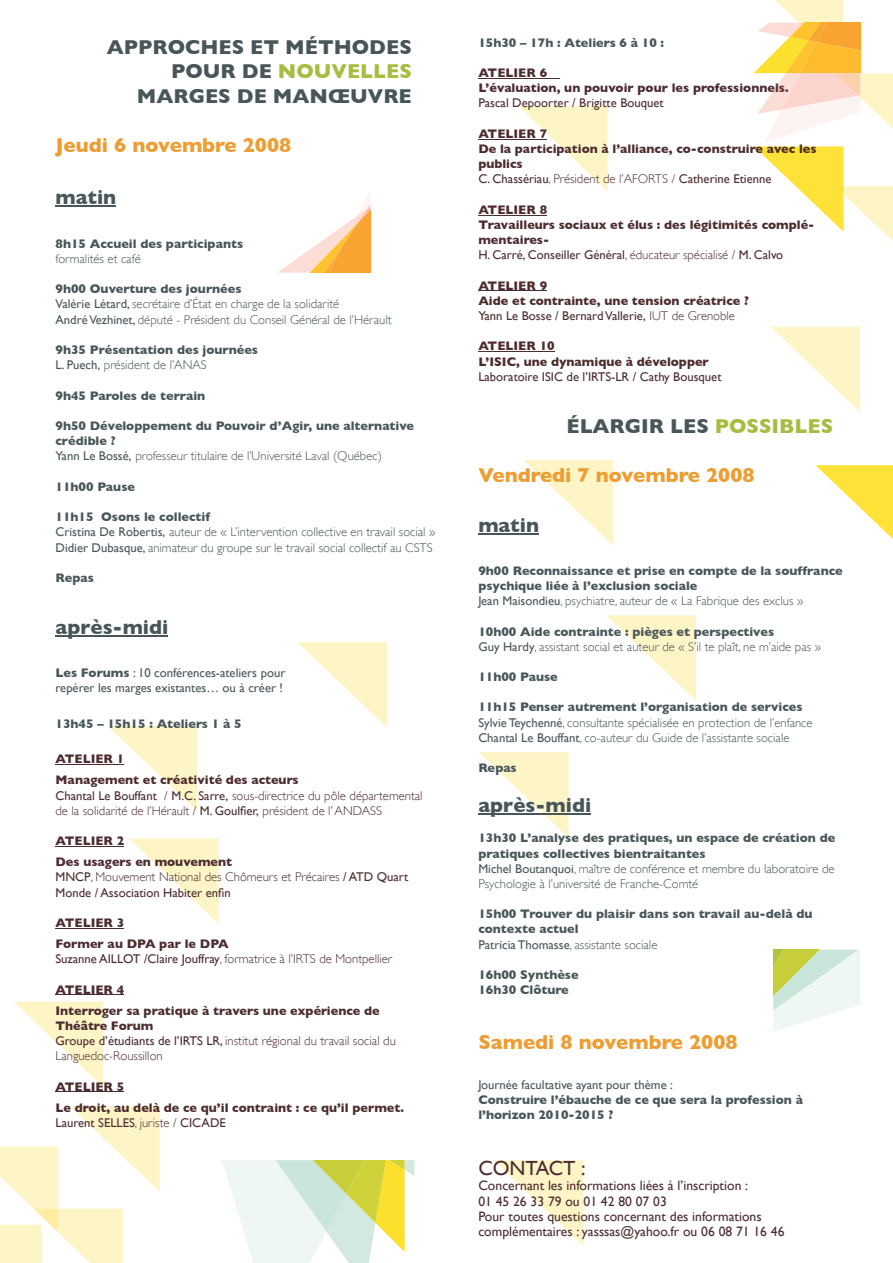
<style>
.page{position:relative;width:893px;height:1263px;background:#fff}
.page>*{position:absolute;margin:0;border:0;box-sizing:border-box;transform-origin:0 0}
.t1{font:700 20.4px/24.6px "Gill Sans";color:#48565a;text-align:right}
.t2{font:700 20.4px "Gill Sans";color:#ed9d32}
.t3{font:20.4px "Gill Sans";color:#4d2c30}
.t4{font:13.65px/15.1px "Gill Sans";color:#4d2c30}
.t5{font:700 12.6px/15.1px "Gill Sans";color:#48565a}
.t6{font:700 12.6px/15.1px "Gill Sans";color:#4d2c30}
.t7{font:300 12.6px/15.1px "Gill Sans";color:#48565a}
.t8{font:300 12.6px/15.1px "Gill Sans";color:#4d2c30}
.t9{font:12.6px/15.1px "Gill Sans";color:#4d2c30}
.t10{font:12.6px/15.1px "Gill Sans";color:#48565a}
.t11{font:700 12.6px "Gill Sans";color:#603033}
.s1{color:#a6bd42}
.s2{font-weight:700}
.s3{font-weight:400}
.s4{font-weight:300}
</style>
<div class="page">
<svg style="left:815px;top:465px;width:78px;height:74px"></svg>
<svg style="left:14px;top:1002px;width:89px;height:85px"></svg>
<svg style="left:523px;top:460px;width:90px;height:85px"></svg>
<svg style="left:479px;top:752px;width:89px;height:85px"></svg>
<svg style="left:606px;top:615px;width:90px;height:86px"></svg>
<svg style="left:771px;top:327px;width:89px;height:85px"></svg>
<svg style="left:518px;top:106px;width:90px;height:85px"></svg>
<svg style="left:108px;top:726px;width:89px;height:85px"></svg>
<svg style="left:297px;top:642px;width:90px;height:85px"></svg>
<svg style="left:494px;top:1160px;width:89px;height:85px"></svg>
<svg style="left:129px;top:838px;width:90px;height:86px"></svg>
<hr style="left:56px;top:206px;width:60px;height:1px;background:#48565a">
<hr style="left:56px;top:635px;width:112px;height:1px;background:#48565a">
<hr style="left:56px;top:764px;width:68px;height:1px;background:#4d2c30">
<hr style="left:56px;top:846px;width:68px;height:1px;background:#4d2c30">
<hr style="left:56px;top:928px;width:68px;height:1px;background:#4d2c30">
<hr style="left:56px;top:994px;width:68px;height:1px;background:#4d2c30">
<hr style="left:56px;top:1091px;width:68px;height:1px;background:#4d2c30">
<hr style="left:478px;top:78px;width:82px;height:1px;background:#4d2c30">
<hr style="left:478px;top:139px;width:69px;height:1px;background:#4d2c30">
<hr style="left:478px;top:215px;width:69px;height:1px;background:#4d2c30">
<hr style="left:478px;top:291px;width:69px;height:1px;background:#4d2c30">
<hr style="left:478px;top:351px;width:77px;height:1px;background:#4d2c30">
<hr style="left:478px;top:533px;width:61px;height:1px;background:#48565a">
<hr style="left:478px;top:813px;width:113px;height:1px;background:#48565a">
<svg style="left:278px;top:192px;width:92px;height:81px"></svg>
<svg style="left:773px;top:950px;width:87px;height:81px"></svg>
<svg style="left:222px;top:1160px;width:192px;height:103px"></svg>
<svg style="left:0;top:1106px;width:160px;height:157px"></svg>
<svg style="left:754px;top:0;width:139px;height:241px"></svg>
<h1 class="t1" style="left:107px;top:34px;width:306px">APPROCHES ET MÉTHODES<br>POUR DE <span class="s1">NOUVELLES<br></span>MARGES DE MANŒUVRE</h1>
<h1 class="t2" style="left:56px;top:133px;width:237px">Jeudi 6 novembre 2008</h1>
<h1 class="t1" style="left:56px;top:185px;width:62px">matin</h1>
<p class="t5" style="left:56px;top:236px;width:189px">8h15 Accueil des participants</p>
<p class="t7" style="left:56px;top:251px;width:87px">formalités et café</p>
<p class="t7" style="left:56px;top:281px;width:338px"><span class="s2">9h00 Ouverture des journées<br></span><span class="s3">Valérie Létard,</span> secrétaire d’État en charge de la solidarité<br><span class="s3">André Vezhinet,</span> député - Président du Conseil Général de l’Hérault</p>
<p class="t5" style="left:56px;top:342px;width:204px">9h35 Présentation des journées<br><span class="s3">L. Puech,</span> <span class="s4">président de l’ANAS</span></p>
<p class="t5" style="left:56px;top:388px;width:151px">9h45 Paroles de terrain</p>
<p class="t5" style="left:56px;top:418px;width:360px">9h50 Développement du Pouvoir d’Agir, une alternative crédible ?<br><span class="s3">Yann Le Bossé,</span> <span class="s4">professeur titulaire de l’Université Laval (Québec)</span></p>
<p class="t5" style="left:56px;top:479px;width:81px">11h00 Pause</p>
<p class="t7" style="left:56px;top:509px;width:381px"><span class="s2">11h15 Osons le collectif<br></span><span class="s3">Cristina De Robertis,</span> auteur de « L’intervention collective en travail social »<br><span class="s3">Didier Dubasque,</span> animateur du groupe sur le travail social collectif au CSTS</p>
<p class="t5" style="left:56px;top:570px;width:40px">Repas</p>
<h1 class="t1" style="left:56px;top:614px;width:114px">après-midi</h1>
<p class="t10" style="left:56px;top:665px;width:231px"><span class="s2">Les Forums</span> : 10 conférences-ateliers pour repérer les marges existantes… ou à créer !</p>
<p class="t5" style="left:56px;top:716px;width:188px">13h45 – 15h15 : Ateliers 1 à 5</p>
<p class="t6" style="left:56px;top:749px;width:245px;line-height:21px">ATELIER 1<br>Management et créativité des acteurs</p>
<p class="t8" style="left:56px;top:788px;width:369px"><span class="s3">Chantal Le Bouffant</span> / <span class="s3">M.C. Sarre,</span> sous-directrice du pôle départemental de la solidarité de l’Hérault / <span class="s3">M. Goulfier,</span> président de l’ ANDASS</p>
<p class="t6" style="left:56px;top:830px;width:178px;line-height:21px">ATELIER 2<br>Des usagers en mouvement</p>
<p class="t9" style="left:56px;top:869px;width:354px">MNCP<span class="s4">, Mouvement National des Chômeurs et Précaires</span> / ATD Quart<br>Monde / Association Habiter enfin</p>
<p class="t6" style="left:56px;top:912px;width:175px;line-height:21px">ATELIER 3<br>Former au DPA par le DPA</p>
<p class="t8" style="left:56px;top:951px;width:338px"><span class="s3">Suzanne AILLOT /Claire Jouffray</span>, formatrice à l’IRTS de Montpellier</p>
<p class="t6" style="left:56px;top:979px;width:326px;line-height:21px">ATELIER 4<br>Interroger sa pratique à travers une expérience de</p>
<p class="t8" style="left:56px;top:1018px;width:342px"><span class="s2">Théâtre Forum<br></span><span class="s3">Groupe d’étudiants de l’IRTS LR,</span> institut régional du travail social du<br>Languedoc-Roussillon</p>
<p class="t6" style="left:56px;top:1076px;width:350px;line-height:21px">ATELIER 5<br>Le droit, au delà de ce qu’il contraint : ce qu’il permet.</p>
<p class="t9" style="left:56px;top:1115px;width:172px">Laurent SELLES<span class="s4">, juriste /</span> CICADE</p>
<p class="t5" style="left:478px;top:35px;width:187px">15h30 – 17h : Ateliers 6 à 10 :</p>
<p class="t6" style="left:478px;top:65px;width:70px">ATELIER 6</p>
<p class="t9" style="left:478px;top:96px;width:187px">Pascal Depoorter / Brigitte Bouquet</p>
<p class="t6" style="left:478px;top:126px;width:340px">ATELIER 7<br>De la participation à l’alliance, co-construire avec les publics<br><span class="s3">C. Chassériau</span><span class="s4">, Président de l’AFORTS /</span> <span class="s3">Catherine Etienne</span></p>
<p class="t6" style="left:478px;top:202px;width:338px">ATELIER 8<br>Travailleurs sociaux et élus : des légitimités complé&shy;mentaires-<br><span class="s3">H. Carré, Conseiller Général</span><span class="s4">, éducateur spécialisé /</span> <span class="s3">M. Calvo</span></p>
<p class="t6" style="left:478px;top:278px;width:272px">ATELIER 9<br>Aide et contrainte, une tension créatrice ?<br><span class="s3">Yann Le Bosse / Bernard Vallerie,</span> <span class="s4">IUT de Grenoble</span></p>
<p class="t6" style="left:478px;top:339px;width:232px">ATELIER 10<br>L’ISIC, une dynamique à développer</p>
<p class="t9" style="left:478px;top:369px;width:245px">Laboratoire ISIC de l’IRTS-LR / Cathy Bousquet</p>
<h1 class="t1" style="left:567px;top:414px;width:268px">ÉLARGIR LES <span class="s1">POSSIBLES</span></h1>
<h1 class="t2" style="left:478px;top:464px;width:278px">Vendredi 7 novembre 2008</h1>
<h1 class="t1" style="left:478px;top:512px;width:62px">matin</h1>
<p class="t5" style="left:478px;top:563px;width:366px">9h00 Reconnaissance et prise en compte de la souffrance psychique liée à l’exclusion sociale<br><span class="s3">Jean Maisondieu</span><span class="s4">, psychiatre, auteur de « La Fabrique des exclus »</span></p>
<p class="t7" style="left:478px;top:624px;width:344px"><span class="s2">10h00 Aide contrainte : pièges et perspectives<br></span><span class="s3">Guy Hardy</span>, assistant social et auteur de « S’il te plaît, ne m’aide pas »</p>
<p class="t5" style="left:478px;top:669px;width:81px">11h00 Pause</p>
<p class="t7" style="left:478px;top:700px;width:336px"><span class="s2">11h15 Penser autrement l’organisation de services<br></span><span class="s3">Sylvie Teychenné</span>, consultante spécialisée en protection de l’enfance<br><span class="s3">Chantal Le Bouffant</span>, co-auteur du Guide de l’assistante sociale</p>
<p class="t5" style="left:478px;top:760px;width:40px">Repas</p>
<h1 class="t1" style="left:478px;top:793px;width:114px">après-midi</h1>
<p class="t5" style="left:478px;top:830px;width:358px">13h30 L’analyse des pratiques, un espace de création de pratiques collectives bientraitantes<br><span class="s3">Michel Boutanquoi</span><span class="s4">, maître de conférence et membre du laboratoire de Psychologie à l’université de Franche-Comté</span></p>
<p class="t5" style="left:478px;top:906px;width:336px">15h00 Trouver du plaisir dans son travail au-delà du contexte actuel<br><span class="s3">Patricia Thomasse</span><span class="s4">, assistante sociale</span></p>
<p class="t5" style="left:478px;top:967px;width:102px">16h00 Synthèse<br>16h30 Clôture</p>
<p class="t11" style="left:478px;top:81px;width:312px">L’évaluation, un pouvoir pour les professionnels.</p>
<h1 class="t2" style="left:478px;top:1030px;width:261px">Samedi 8 novembre 2008</h1>
<p class="t10" style="left:478px;top:1077px;width:196px">Journée facultative ayant pour thème :</p>
<p class="t5" style="left:478px;top:1092px;width:326px">Construire l’ébauche de ce que sera la profession à l’horizon 2010-2015 ?</p>
<h1 class="t3" style="left:478px;top:1156px;width:109px">CONTACT :</h1>
<p class="t4" style="left:478px;top:1178px;width:308px">Concernant les informations liées à l’inscription :<br>01 45 26 33 79 ou 01 42 80 07 03<br>Pour toutes questions concernant des informations complémentaires : yasssas@yahoo.fr ou 06 08 71 16 46</p>
</div>
